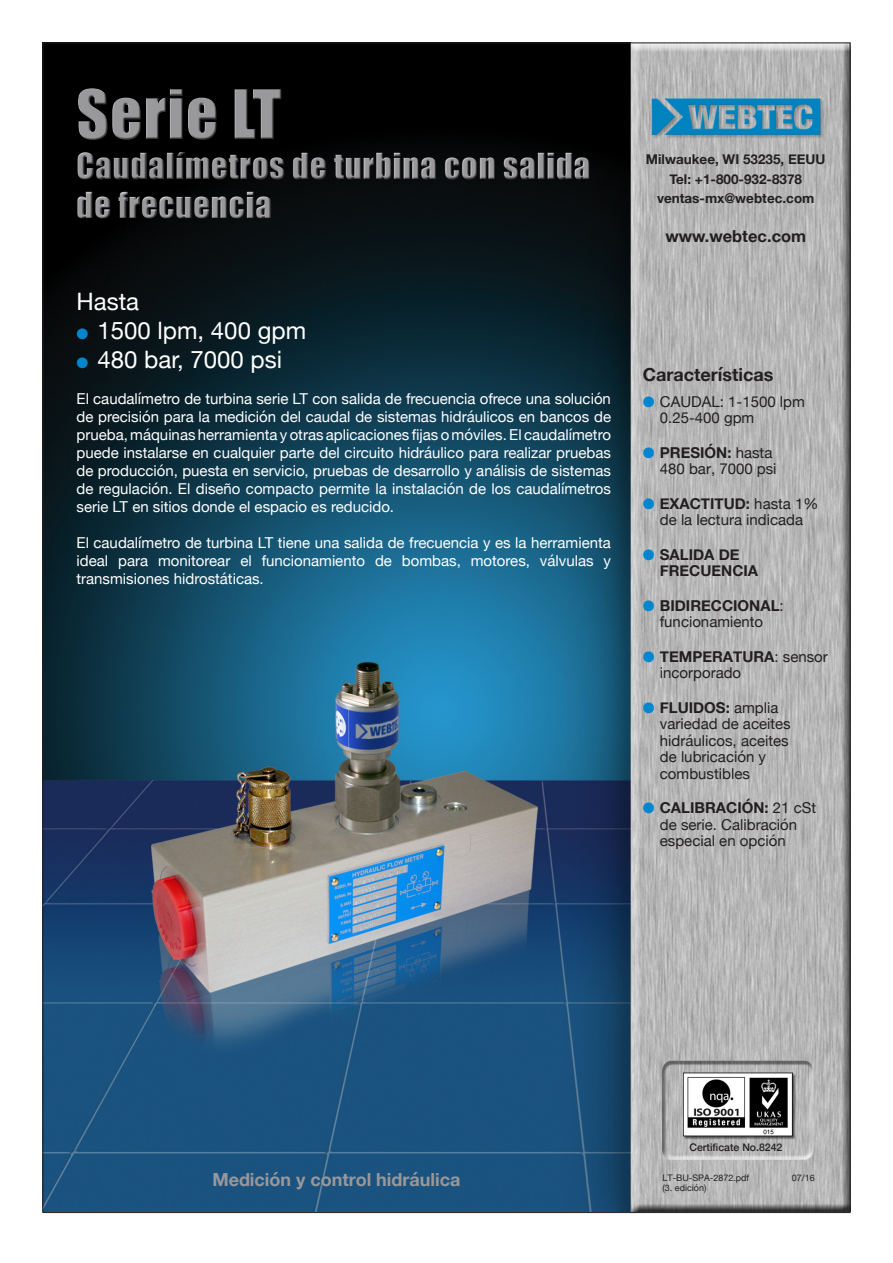
<style>
.page{position:relative;width:893px;height:1263px;background:#fff}
.page>*{position:absolute;margin:0;border:0;box-sizing:border-box;transform-origin:0 0}
.t1{font:63px "Impact";letter-spacing:.02em;color:#99989b}
.t2{font:33px/39.6px "Impact";letter-spacing:.02em;color:#99989b}
.t3{font:24px "Helvetica Neue";color:#fff}
.t4{font:700 18px "Helvetica Neue";color:#99989b}
.t5{font:700 18px "Helvetica Neue";color:#231f20}
.t6{font:700 16.5px "Helvetica Neue";color:#231f20}
.t7{font:15px/18px "Helvetica Neue";color:#fff;text-align:justify}
.t8{font:15px/16.5px "Helvetica Neue";color:#231f20}
.t9{font:700 15px/16.5px "Helvetica Neue";color:#231f20}
.t10{font:700 13.5px "Helvetica Neue";color:#231f20}
.t11{font:500 10.5px "Helvetica Neue";color:#231f20}
.t12{font:9px "Helvetica Neue";color:#231f20}
.s1{color:#0086cf}
.s2{font-weight:400}
.s3{font-weight:700}
</style>
<div class="page">
<img style="left:45px;top:45px;width:803px;height:1166px">
<div style="left:78px;top:88px;width:513px;height:132px;background:#231f20;opacity:.75"></div>
<h1 class="t1" style="left:77px;top:66px;width:207px">Serie LT</h1>
<h2 class="t2" style="left:77px;top:145px;width:515px">Caudalímetros de turbina con salida de frecuencia</h2>
<p class="t3" style="left:77px;top:285px;width:64px">Hasta</p>
<p class="t3" style="left:77px;top:313px;width:231px"><span class="s1">●</span> 1500 lpm, 400 gpm</p>
<p class="t3" style="left:77px;top:342px;width:207px"><span class="s1">●</span> 480 bar, 7000 psi</p>
<p class="t7" style="left:77px;top:391px;width:536px">El caudalímetro de turbina serie LT con salida de frecuencia ofrece una solución de precisión para la medición del caudal de sistemas hidráulicos en bancos de prueba, máquinas herramienta y otras aplicaciones fijas o móviles. El caudalímetro puede instalarse en cualquier parte del circuito hidráulico para realizar pruebas de producción, puesta en servicio, pruebas de desarrollo y análisis de sistemas de regulación. El diseño compacto permite la instalación de los caudalímetros serie LT en sitios donde el espacio es reducido.</p>
<p class="t7" style="left:77px;top:535px;width:536px">El caudalímetro de turbina LT tiene una salida de frecuencia y es la herramienta ideal para monitorear el funcionamiento de bombas, motores, válvulas y transmisiones hidrostáticas.</p>
<p class="t10" style="left:646px;top:149px;width:181px">Milwaukee, WI 53235, EEUU</p>
<p class="t10" style="left:669px;top:168px;width:134px">Tel: +1-800-932-8378</p>
<p class="t10" style="left:657px;top:188px;width:159px">ventas-mx@webtec.com</p>
<p class="t6" style="left:665px;top:223px;width:142px">www.webtec.com</p>
<p class="t5" style="left:643px;top:361px;width:132px">Características</p>
<p class="t8" style="left:643px;top:394px;width:164px"><span class="s1">●</span> CAUDAL: 1-1500 lpm</p>
<p class="t8" style="left:660px;top:410px;width:96px">0.25-400 gpm</p>
<p class="t9" style="left:643px;top:444px;width:131px"><span class="s1">●</span> PRESIÓN: <span class="s2">hasta</span></p>
<p class="t8" style="left:660px;top:461px;width:118px">480 bar, 7000 psi</p>
<p class="t8" style="left:643px;top:496px;width:177px;text-align:center"><span class="s1">●</span> <span class="s3">EXACTITUD:</span> hasta 1% de la lectura indicada</p>
<p class="t9" style="left:660px;top:546px;width:100px;text-indent:-17px"><span class="s1">●</span> SALIDA DE<br>FRECUENCIA</p>
<p class="t8" style="left:643px;top:598px;width:142px;text-align:center"><span class="s1">●</span> <span class="s3">BIDIRECCIONAL</span>: funcionamiento</p>
<p class="t8" style="left:660px;top:649px;width:170px;text-indent:-17px"><span class="s1">●</span> <span class="s3">TEMPERATURA</span>: sensor incorporado</p>
<p class="t8" style="left:660px;top:700px;width:132px;text-indent:-17px"><span class="s1">●</span> <span class="s3">FLUIDOS:</span> amplia variedad de aceites hidráulicos, aceites de lubricación y combustibles</p>
<p class="t8" style="left:660px;top:800px;width:158px;text-indent:-17px"><span class="s1">●</span> <span class="s3">CALIBRACIÓN:</span> 21 cSt de serie. Calibración especial en opción</p>
<p class="t4" style="left:212px;top:1166px;width:250px">Medición y control hidráulica</p>
<p class="t11" style="left:689px;top:1139px;width:94px">Certificate No.8242</p>
<p class="t12" style="left:662px;top:1171px;width:88px">LT-BU-SPA-2872.pdf</p>
<p class="t12" style="left:792px;top:1171px;width:25px">07/16</p>
<p class="t12" style="left:662px;top:1181px;width:45px">(3. edición)</p>
</div>
